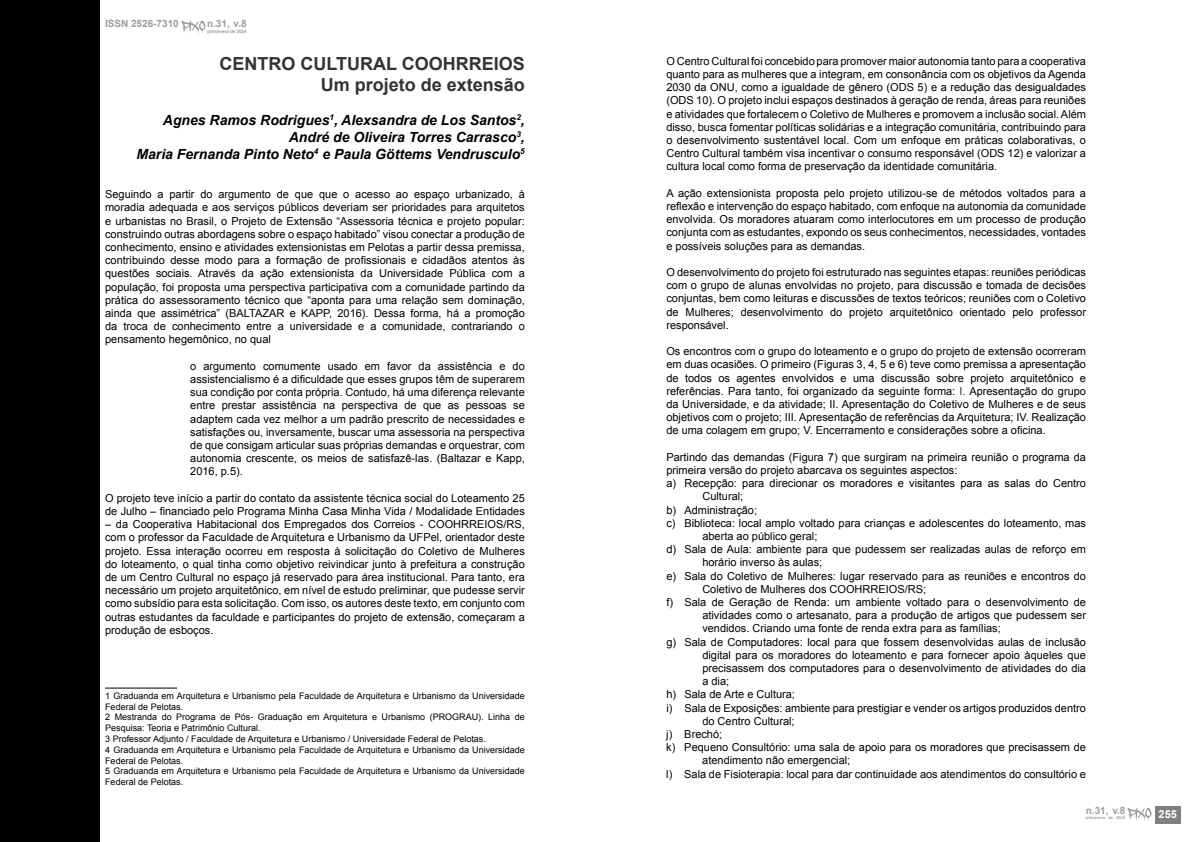
<style>
.page{position:relative;width:1191px;height:842px;background:#fff}
.page>*{position:absolute;margin:0;border:0;box-sizing:border-box;transform-origin:0 0}
.t1{font:700 18px/21.6px "Arial";color:#333;text-align:right}
.t2{font:italic 700 14px/16.8px "Arial";color:#000;text-align:right}
.t3{font:11px/13.2px "Arial";color:#000;text-align:justify}
.t4{font:700 11px "Arial";color:#fff}
.t5{font:700 10px "Arial";color:#9d9d9c}
.t6{font:9px/10.8px "Arial";color:#000}
.t7{font:700 4.6px "Arial";color:#9d9d9c}
.t8{font:700 4px "Arial";color:#9d9d9c}
.s1{color:#343736}
</style>
<div class="page">
<div style="left:0;top:0;width:99px;height:841px;background:#000"></div>
<hr style="left:105px;top:687px;width:72px;height:1px;background:#000">
<div style="left:1155px;top:806px;width:25px;height:17px;background:#808080"></div>
<svg style="left:1127px;top:808px;width:24px;height:13px"></svg>
<svg style="left:181px;top:21px;width:24px;height:13px"></svg>
<p class="t5" style="left:105px;top:17px;width:75px">ISSN 2526-7310</p>
<p class="t5" style="left:207px;top:17px;width:41px">n.31, v.8</p>
<p class="t7" style="left:207px;top:28px;width:41px">primavera de 2024</p>
<h1 class="t1" style="left:219px;top:53px;width:307px">CENTRO CULTURAL COOHRREIOS<br>Um projeto de extensão</h1>
<p class="t2" style="left:136px;top:112px;width:390px">Agnes Ramos Rodrigues<sup>1</sup>, Alexsandra de Los Santos<sup>2</sup>,<br>André de Oliveira Torres Carrasco<sup>3</sup>,<br>Maria Fernanda Pinto Neto<sup>4</sup> e Paula Göttems Vendrusculo<sup>5</sup></p>
<p class="t3" style="left:105px;top:188px;width:421px">Seguindo a partir do argumento de que que o acesso ao espaço urbanizado, à moradia adequada e aos serviços públicos deveriam ser prioridades para arquitetos e urbanistas no Brasil, o Projeto de Extensão “Assessoria técnica e projeto popular: construindo outras abordagens sobre o espaço habitado” visou conectar a produção de conhecimento, ensino e atividades extensionistas em Pelotas a partir dessa premissa, contribuindo desse modo para a formação de profissionais e cidadãos atentos às questões sociais. Através da ação extensionista da Universidade Pública com a população, foi proposta uma perspectiva participativa com a comunidade partindo da prática do assessoramento técnico que “aponta para uma relação sem dominação, ainda que assimétrica” (BALTAZAR e KAPP, 2016). Dessa forma, há a promoção da troca de conhecimento entre a universidade e a comunidade, contrariando o pensamento hegemônico, no qual</p>
<p class="t3" style="left:190px;top:359px;width:336px">o argumento comumente usado em favor da assistência e do assistencialismo é a dificuldade que esses grupos têm de superarem sua condição por conta própria. Contudo, há uma diferença relevante entre prestar assistência na perspectiva de que as pessoas se adaptem cada vez melhor a um padrão prescrito de necessidades e satisfações ou, inversamente, buscar uma assessoria na perspectiva de que consigam articular suas próprias demandas e orquestrar, com autonomia crescente, os meios de satisfazê-las. (Baltazar e Kapp, 2016, p.5).</p>
<p class="t3" style="left:105px;top:491px;width:421px">O projeto teve início a partir do contato da assistente técnica social do Loteamento 25 de Julho – financiado pelo Programa Minha Casa Minha Vida / Modalidade Entidades</p>
<p class="t3" style="left:105px;top:518px;width:421px">– da Cooperativa Habitacional dos Empregados dos Correios - COOHRREIOS/RS, com o professor da Faculdade de Arquitetura e Urbanismo da UFPel, orientador deste projeto. Essa interação ocorreu em resposta à solicitação do Coletivo de Mulheres do loteamento, o qual tinha como objetivo reivindicar junto à prefeitura a construção de um Centro Cultural no espaço já reservado para área institucional. Para tanto, era necessário um projeto arquitetônico, em nível de estudo preliminar, que pudesse servir como subsídio para esta solicitação. Com isso, os autores deste texto, em conjunto com outras estudantes da faculdade e participantes do projeto de extensão, começaram a produção de esboços.</p>
<p class="t6" style="left:105px;top:690px;width:421px">1 Graduanda em Arquitetura e Urbanismo pela Faculdade de Arquitetura e Urbanismo da Universidade Federal de Pelotas.<br>2 Mestranda do Programa de Pós- Graduação em Arquitetura e Urbanismo (PROGRAU). Linha de Pesquisa: Teoria e Patrimônio Cultural.<br>3 Professor Adjunto / Faculdade de Arquitetura e Urbanismo / Universidade Federal de Pelotas.<br>4 Graduanda em Arquitetura e Urbanismo pela Faculdade de Arquitetura e Urbanismo da Universidade Federal de Pelotas.<br>5 Graduanda em Arquitetura e Urbanismo pela Faculdade de Arquitetura e Urbanismo da Universidade Federal de Pelotas.</p>
<p class="t3" style="left:666px;top:54px;width:421px">O Centro Cultural foi concebido para promover maior autonomia tanto para a cooperativa quanto para as mulheres que a integram, em consonância com os objetivos da Agenda 2030 da ONU, como a igualdade de gênero (ODS 5) e a redução das desigualdades (ODS 10). O projeto inclui espaços destinados à geração de renda, áreas para reuniões e atividades que fortalecem o Coletivo de Mulheres e promovem a inclusão social. Além disso, busca fomentar políticas solidárias e a integração comunitária, contribuindo para o desenvolvimento sustentável local. Com um enfoque em práticas colaborativas, o Centro Cultural também visa incentivar o consumo responsável (ODS 12) e valorizar a cultura local como forma de preservação da identidade comunitária.</p>
<p class="t3" style="left:666px;top:186px;width:421px">A ação extensionista proposta pelo projeto utilizou-se de métodos voltados para a reflexão e intervenção do espaço habitado, com enfoque na autonomia da comunidade envolvida. Os moradores atuaram como interlocutores em um processo de produção conjunta com as estudantes, expondo os seus conhecimentos, necessidades, vontades e possíveis soluções para as demandas.</p>
<p class="t3" style="left:666px;top:266px;width:421px">O desenvolvimento do projeto foi estruturado nas seguintes etapas: reuniões periódicas com o grupo de alunas envolvidas no projeto, para discussão e tomada de decisões conjuntas, bem como leituras e discussões de textos teóricos; reuniões com o Coletivo de Mulheres; desenvolvimento do projeto arquitetônico orientado pelo professor responsável.</p>
<p class="t3" style="left:666px;top:345px;width:421px">Os encontros com o grupo do loteamento e o grupo do projeto de extensão ocorreram em duas ocasiões. O primeiro (Figuras 3, 4, 5 e 6) teve como premissa a apresentação de todos os agentes envolvidos e uma discussão sobre projeto arquitetônico e referências. Para tanto, foi organizado da seguinte forma: <span class="s1">I.</span> Apresentação do grupo da Universidade, e da atividade; II. Apresentação do Coletivo de Mulheres e de seus objetivos com o projeto; III. Apresentação de referências da Arquitetura; IV. Realização de uma colagem em grupo; V. Encerramento e considerações sobre a oficina.</p>
<p class="t3" style="left:666px;top:450px;width:421px">Partindo das demandas (Figura 7) que surgiram na primeira reunião o programa da</p>
<p class="t3" style="left:666px;top:464px;width:293px">primeira versão do projeto abarcava os seguintes aspectos:</p>
<p class="t3" style="left:666px;top:477px;width:421px">a) Recepção: para direcionar os moradores e visitantes para as salas do Centro</p>
<p class="t3" style="left:702px;top:490px;width:42px">Cultural;</p>
<p class="t3" style="left:666px;top:503px;width:92px">b) Administração;</p>
<p class="t3" style="left:666px;top:516px;width:421px">c) Biblioteca: local amplo voltado para crianças e adolescentes do loteamento, mas</p>
<p class="t3" style="left:702px;top:530px;width:116px">aberta ao público geral;</p>
<p class="t3" style="left:666px;top:543px;width:421px">d) Sala de Aula: ambiente para que pudessem ser realizadas aulas de reforço em</p>
<p class="t3" style="left:702px;top:556px;width:121px">horário inverso às aulas;</p>
<p class="t3" style="left:666px;top:569px;width:421px">e) Sala do Coletivo de Mulheres: lugar reservado para as reuniões e encontros do</p>
<p class="t3" style="left:702px;top:582px;width:225px">Coletivo de Mulheres dos COOHRREIOS/RS;</p>
<p class="t3" style="left:666px;top:596px;width:421px">f) Sala de Geração de Renda: um ambiente voltado para o desenvolvimento de</p>
<p class="t3" style="left:702px;top:609px;width:385px">atividades como o artesanato, para a produção de artigos que pudessem ser</p>
<p class="t3" style="left:702px;top:622px;width:300px">vendidos. Criando uma fonte de renda extra para as famílias;</p>
<p class="t3" style="left:666px;top:635px;width:421px">g) Sala de Computadores: local para que fossem desenvolvidas aulas de inclusão</p>
<p class="t3" style="left:702px;top:648px;width:385px">digital para os moradores do loteamento e para fornecer apoio àqueles que</p>
<p class="t3" style="left:702px;top:662px;width:385px">precisassem dos computadores para o desenvolvimento de atividades do dia</p>
<p class="t3" style="left:702px;top:675px;width:28px">a dia;</p>
<p class="t3" style="left:666px;top:688px;width:130px">h) Sala de Arte e Cultura;</p>
<p class="t3" style="left:666px;top:701px;width:421px">i) Sala de Exposições: ambiente para prestigiar e vender os artigos produzidos dentro</p>
<p class="t3" style="left:702px;top:714px;width:94px">do Centro Cultural;</p>
<p class="t3" style="left:666px;top:728px;width:57px">j) Brechó;</p>
<p class="t3" style="left:666px;top:741px;width:421px">k) Pequeno Consultório: uma sala de apoio para os moradores que precisassem de</p>
<p class="t3" style="left:702px;top:754px;width:149px">atendimento não emergencial;</p>
<p class="t3" style="left:666px;top:767px;width:421px">l) Sala de Fisioterapia: local para dar continuidade aos atendimentos do consultório e</p>
<p class="t5" style="left:1085px;top:804px;width:41px">n.31, v.8</p>
<p class="t8" style="left:1085px;top:815px;width:41px">primavera de 2024</p>
<p class="t4" style="left:1158px;top:807px;width:20px">255</p>
</div>
